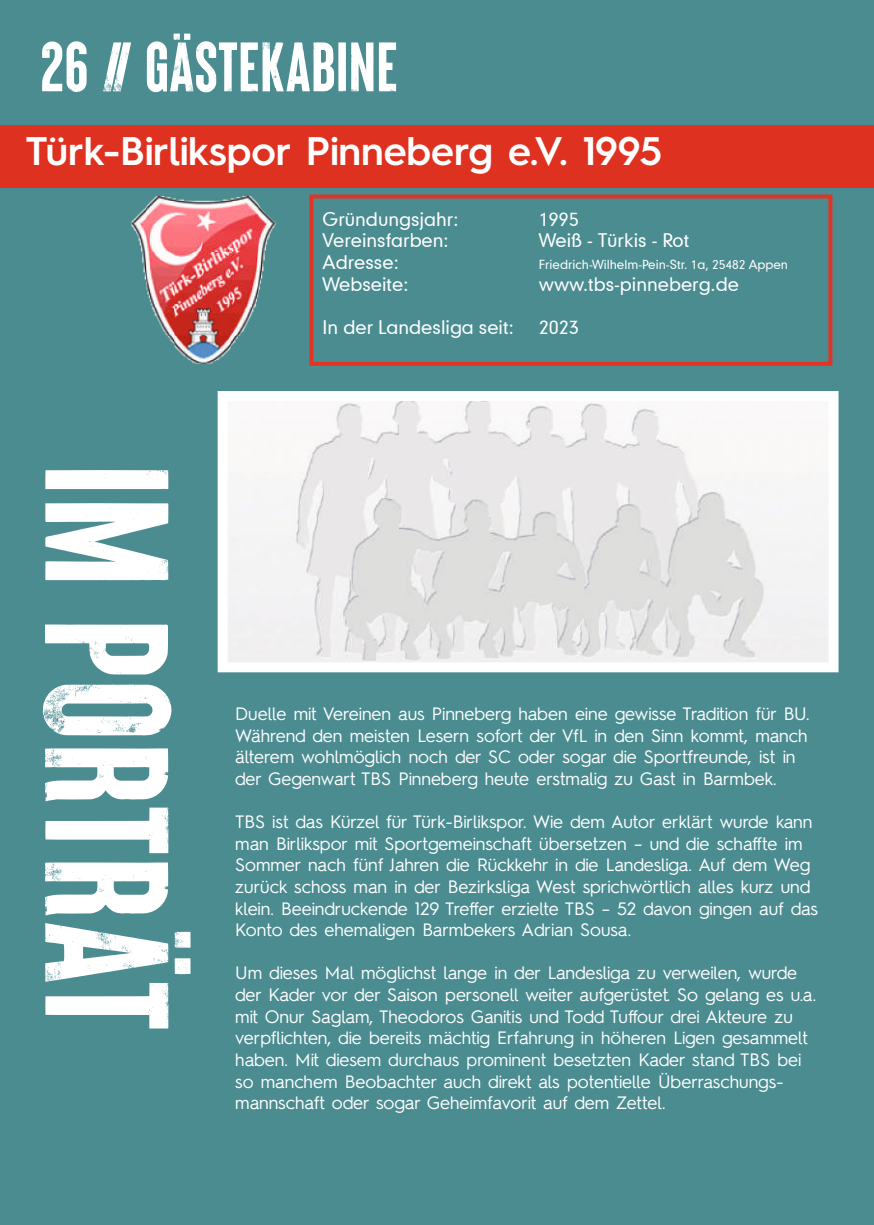
<style>
.page{position:relative;width:874px;height:1225px;background:#fff}
.page>*{position:absolute;margin:0;border:0;box-sizing:border-box;transform-origin:0 0}
.t1{font:176px "Brixton Lead Vector";color:#fff}
.t2{font:70px "Brixton Lead Vector";color:#fff}
.t3{font:600 40px "Hurme Geometric Sans 2";color:#fff}
.t4{font:18px/21.6px "Hurme Geometric Sans 2";color:#fff}
.t5{font:18px "Geometric 706 BT Medium B";color:#fff}
.t6{font:12px "Geometric 706 BT Medium B";color:#fff}
</style>
<div class="page">
<div style="left:0;top:0;width:873px;height:1225px;background:#4b8c91"></div>
<img style="left:131px;top:196px;width:145px;height:167px">
<div style="left:0;top:125px;width:873px;height:63px;background:#df311f"></div>
<div style="left:309px;top:194px;width:523px;height:172px;border:4px solid #e13425"></div>
<img style="left:228px;top:402px;width:599px;height:259px">
<div style="left:217px;top:391px;width:621px;height:281px;border:10px solid #fff"></div>
<hr style="left:873px;top:1060px;width:1px;height:51px;background:#e13423">
<h2 class="t2" style="left:40px;top:29px;width:359px">26 // GÄSTEKABINE</h2>
<h3 class="t3" style="left:26px;top:123px;width:637px">Türk-Birlikspor Pinneberg e.V. 1995</h3>
<p class="t5" style="left:322px;top:207px;width:137px">Gründungsjahr:</p>
<p class="t5" style="left:538px;top:207px;width:42px">1995</p>
<p class="t5" style="left:322px;top:229px;width:127px">Vereinsfarben:</p>
<p class="t5" style="left:538px;top:229px;width:152px">Weiß - Türkis - Rot</p>
<p class="t5" style="left:322px;top:250px;width:77px">Adresse:</p>
<p class="t6" style="left:538px;top:256px;width:250px">Friedrich-Wilhelm-Pein-Str. 1a, 25482 Appen</p>
<p class="t5" style="left:322px;top:272px;width:87px">Webseite:</p>
<p class="t5" style="left:538px;top:272px;width:201px">www.tbs-pinneberg.de</p>
<p class="t5" style="left:322px;top:315px;width:192px">In der Landesliga seit:</p>
<p class="t5" style="left:538px;top:315px;width:42px">2023</p>
<h1 class="t1" style="left:203px;top:463px;width:599px;rotate:90deg">IM PORTRÄT</h1>
<p class="t4" style="left:235px;top:702px;width:575px">Duelle mit Vereinen aus Pinneberg haben eine gewisse Tradition für BU.<br>Während den meisten Lesern sofort der VfL in den Sinn kommt, manch älterem wohlmöglich noch der SC oder sogar die Sportfreunde, ist in der Gegenwart TBS Pinneberg heute erstmalig zu Gast in Barmbek.</p>
<p class="t4" style="left:235px;top:810px;width:584px">TBS ist das Kürzel für Türk-Birlikspor. Wie dem Autor erklärt wurde kann man Birlikspor mit Sportgemeinschaft übersetzen – und die schaffte im Sommer nach fünf Jahren die Rückkehr in die Landesliga. Auf dem Weg zurück schoss man in der Bezirksliga West sprichwörtlich alles kurz und klein. Beeindruckende 129 Treffer erzielte TBS – 52 davon gingen auf das Konto des ehemaligen Barmbekers Adrian Sousa.</p>
<p class="t4" style="left:235px;top:961px;width:582px">Um dieses Mal möglichst lange in der Landesliga zu verweilen, wurde der Kader vor der Saison personell weiter aufgerüstet. So gelang es u.a. mit Onur Saglam, Theodoros Ganitis und Todd Tuffour drei Akteure zu verpflichten, die bereits mächtig Erfahrung in höheren Ligen gesammelt haben. Mit diesem durchaus prominent besetzten Kader stand TBS bei so manchem Beobachter auch direkt als potentielle Überraschungs&shy;mannschaft oder sogar Geheimfavorit auf dem Zettel.</p>
</div>
